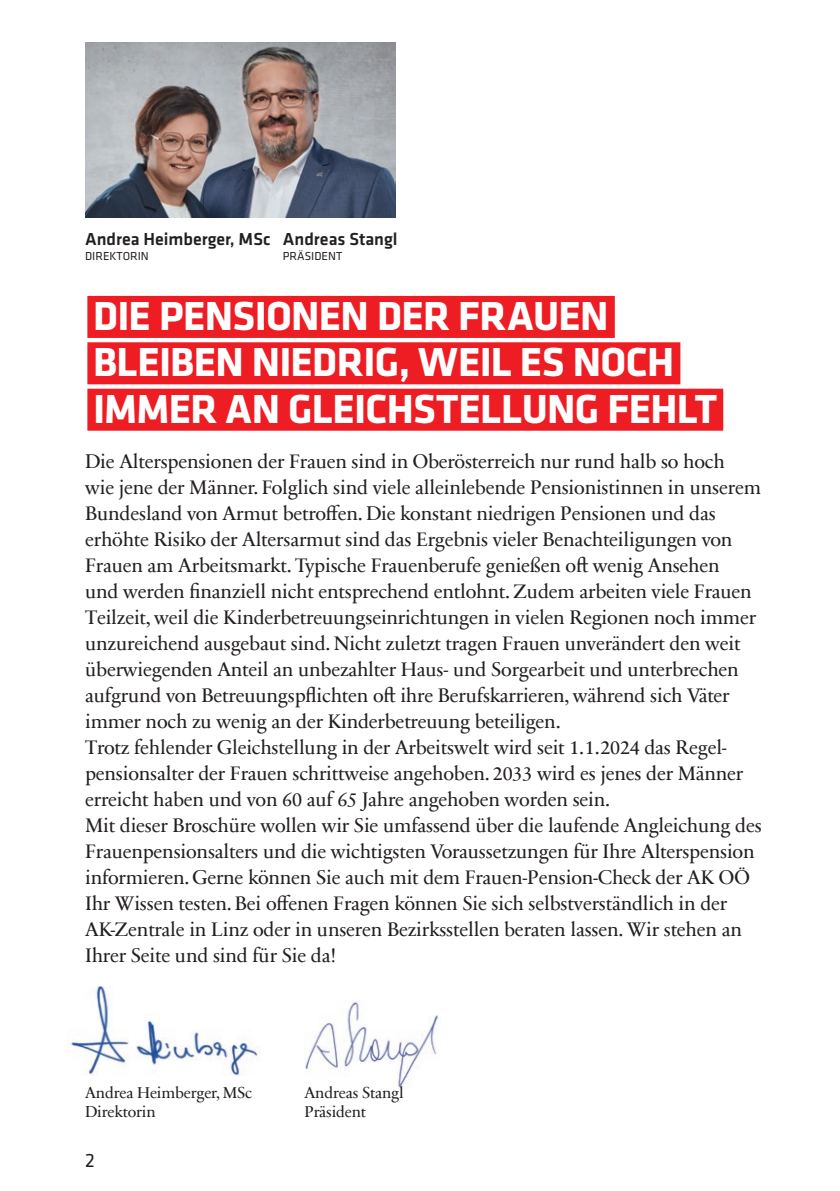
<style>
.page{position:relative;width:840px;height:1191px;background:#fff}
.page>*{position:absolute;margin:0;border:0;box-sizing:border-box;transform-origin:0 0}
.t1{font:700 42px/46.4px "Klavika Basic";letter-spacing:-.02em;color:#fff}
.t2{font:20px/26px "Sabon Next Com";letter-spacing:-.01em;color:#231f20}
.t3{font:20px "Klavika Basic";color:#231f20}
.t4{font:500 18px "Klavika Basic";color:#231f20}
.t5{font:16px/19.2px "Sabon Next Com";letter-spacing:-.01em;color:#231f20}
.t6{font:12px "Klavika Basic";color:#231f20}
</style>
<div class="page">
<img style="left:85px;top:43px;width:310px;height:174px">
<img style="left:70px;top:986px;width:190px;height:89px">
<img style="left:305px;top:1001px;width:134px;height:87px">
<div style="left:87px;top:296px;width:527px;height:42px;background:#ee1d23"></div>
<div style="left:87px;top:342px;width:593px;height:42px;background:#ee1d23"></div>
<div style="left:87px;top:389px;width:635px;height:42px;background:#ee1d23"></div>
<p class="t4" style="left:85px;top:227px;width:187px">Andrea Heimberger, MSc</p>
<p class="t6" style="left:85px;top:248px;width:65px">DIREKTORIN</p>
<p class="t4" style="left:283px;top:227px;width:116px">Andreas Stangl</p>
<p class="t6" style="left:283px;top:248px;width:61px">PRÄSIDENT</p>
<h1 class="t1" style="left:93px;top:291px;width:625px">DIE PENSIONEN DER FRAUEN<br>BLEIBEN NIEDRIG, WEIL ES NOCH<br>IMMER AN GLEICHSTELLUNG FEHLT</h1>
<p class="t2" style="left:85px;top:447px;width:677px">Die Alterspensionen der Frauen sind in Oberösterreich nur rund halb so hoch<br>wie jene der Männer. Folglich sind viele alleinlebende Pensionistinnen in unserem Bundesland von Armut betroffen. Die konstant niedrigen Pensionen und das erhöhte Risiko der Altersarmut sind das Ergebnis vieler Benachteiligungen von Frauen am Arbeitsmarkt. Typische Frauenberufe genießen oft wenig Ansehen<br>und werden finanziell nicht entsprechend entlohnt. Zudem arbeiten viele Frauen Teilzeit, weil die Kinderbetreuungseinrichtungen in vielen Regionen noch immer unzureichend ausgebaut sind. Nicht zuletzt tragen Frauen unverändert den weit überwiegenden Anteil an unbezahlter Haus- und Sorgearbeit und unterbrechen aufgrund von Betreuungspflichten oft ihre Berufskarrieren, während sich Väter immer noch zu wenig an der Kinderbetreuung beteiligen.<br>Trotz fehlender Gleichstellung in der Arbeitswelt wird seit 1.1.2024 das Regel&shy;pensionsalter der Frauen schrittweise angehoben. 2033 wird es jenes der Männer erreicht haben und von 60 auf 65 Jahre angehoben worden sein.<br>Mit dieser Broschüre wollen wir Sie umfassend über die laufende Angleichung des Frauenpensionsalters und die wichtigsten Voraussetzungen für Ihre Alterspension informieren. Gerne können Sie auch mit dem Frauen-Pension-Check der AK OÖ Ihr Wissen testen. Bei offenen Fragen können Sie sich selbstverständlich in der AK-Zentrale in Linz oder in unseren Bezirksstellen beraten lassen. Wir stehen an Ihrer Seite und sind für Sie da!</p>
<p class="t5" style="left:85px;top:1082px;width:168px">Andrea Heimberger, MSc<br>Direktorin</p>
<p class="t5" style="left:304px;top:1082px;width:101px">Andreas Stangl<br>Präsident</p>
<p class="t3" style="left:85px;top:1147px;width:11px">2</p>
</div>
